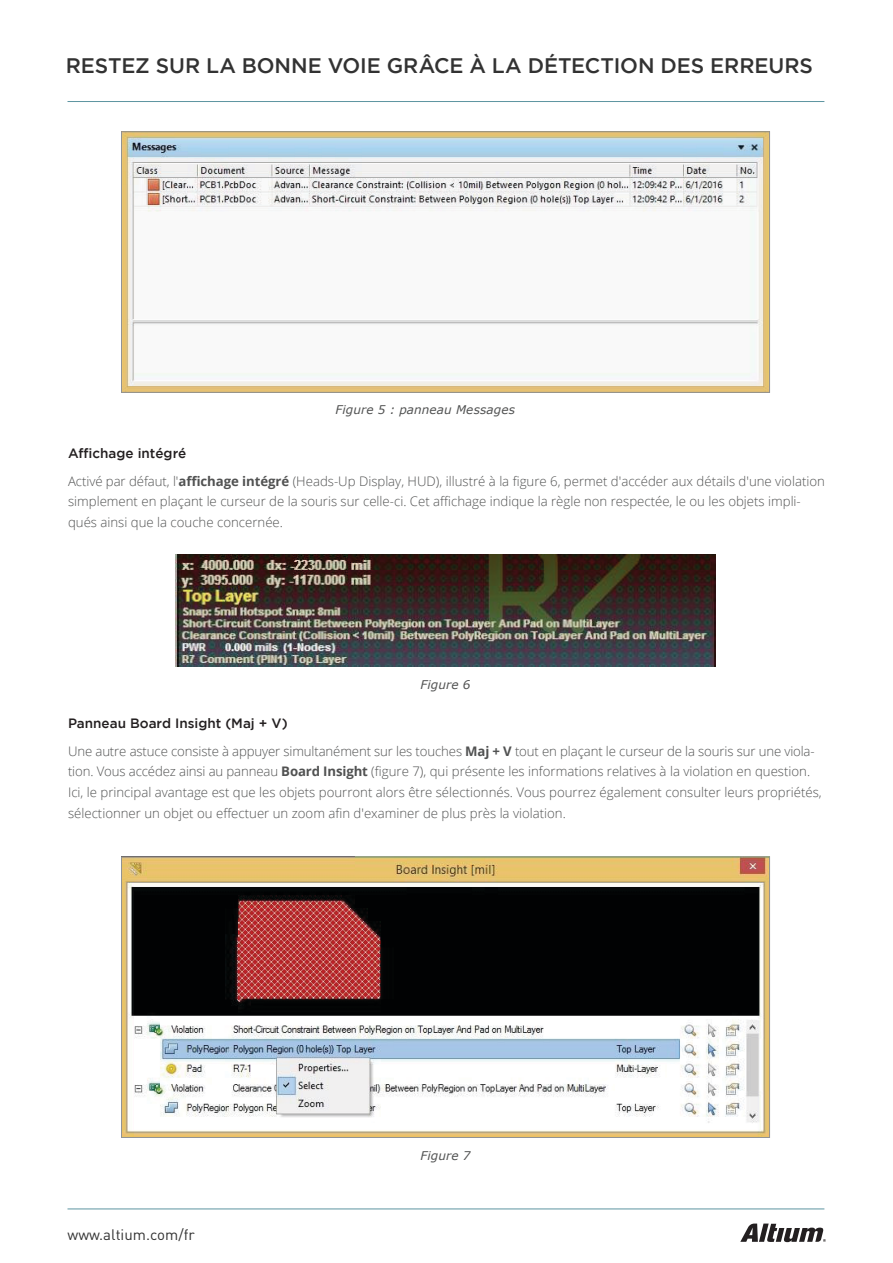
<style>
.page{position:relative;width:893px;height:1263px;background:#fff}
.page>*{position:absolute;margin:0;border:0;box-sizing:border-box;transform-origin:0 0}
.t1{font:500 21px "Gotham";letter-spacing:-.005em;color:#323232}
.t2{font:15px "DIN Pro";color:#323232}
.Heading_2{font:500 13.5px "Gotham";color:#231f20}
.Body_Text{font:300 13.2px/20.7px "Open Sans";color:#515252}
.t3{font:italic 12px "Verdana";letter-spacing:.01em;color:#515252}
.s1{font-weight:700}
</style>
<div class="page">
<hr style="left:68px;top:1208px;width:756px;height:1px;background:#5c94a1">
<hr style="left:68px;top:101px;width:756px;height:1px;background:#5c94a1">
<svg style="left:740px;top:1223px;width:86px;height:19px"></svg>
<img style="left:123px;top:133px;width:645px;height:258px">
<div style="left:121px;top:131px;width:649px;height:262px;border:1px solid #919396"></div>
<img style="left:123px;top:858px;width:645px;height:278px">
<div style="left:121px;top:856px;width:649px;height:282px;border:1px solid #919396"></div>
<img style="left:176px;top:555px;width:540px;height:112px">
<h1 class="t1" style="left:66px;top:54px;width:749px">RESTEZ SUR LA BONNE VOIE GRÂCE À LA DÉTECTION DES ERREURS</h1>
<p class="t3" style="left:335px;top:402px;width:181px">Figure 5 : panneau Messages</p>
<p class="Heading_2" style="left:68px;top:446px;width:120px">Affichage intégré</p>
<p class="Body_Text" style="left:68px;top:470px;width:758px">Activé par défaut, l'<span class="s1">affichage intégré</span> (Heads-Up Display, HUD), illustré à la figure 6, permet d'accéder aux détails d'une violation simplement en plaçant le curseur de la souris sur celle-ci. Cet affichage indique la règle non respectée, le ou les objets impli&shy;qués ainsi que la couche concernée.</p>
<p class="t3" style="left:420px;top:676px;width:52px">Figure 6</p>
<p class="Heading_2" style="left:68px;top:716px;width:221px">Panneau Board Insight (Maj + V)</p>
<p class="Body_Text" style="left:68px;top:740px;width:755px">Une autre astuce consiste à appuyer simultanément sur les touches <span class="s1">Maj + V</span> tout en plaçant le curseur de la souris sur une viola&shy;tion. Vous accédez ainsi au panneau <span class="s1">Board Insight</span> (figure 7), qui présente les informations relatives à la violation en question.<br>Ici, le principal avantage est que les objets pourront alors être sélectionnés. Vous pourrez également consulter leurs propriétés, sélectionner un objet ou effectuer un zoom afin d'examiner de plus près la violation.</p>
<p class="t2" style="left:68px;top:1224px;width:129px">www.altium.com/fr</p>
<p class="t3" style="left:420px;top:1147px;width:52px">Figure 7</p>
</div>
